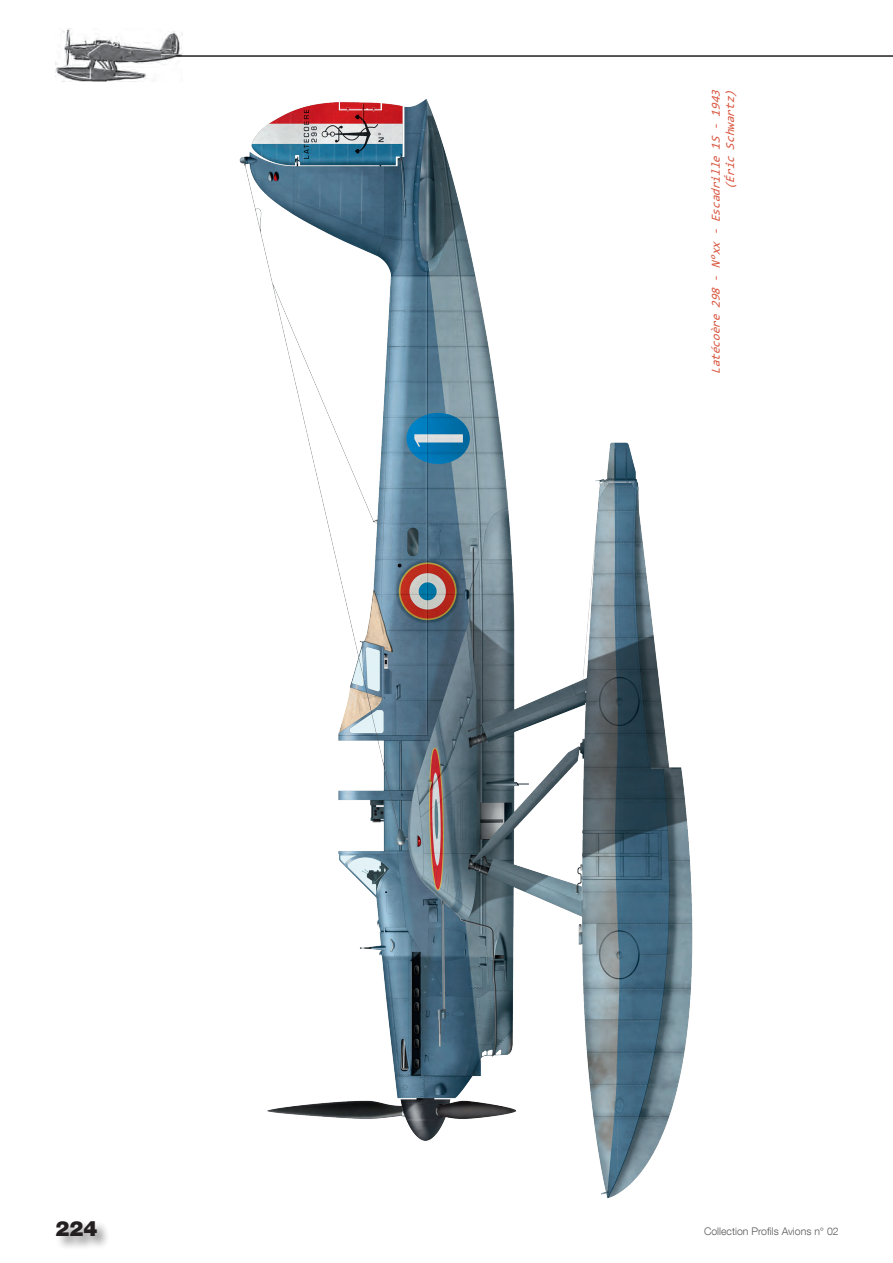
<style>
.page{position:relative;width:893px;height:1263px;background:#fff}
.page>*{position:absolute;margin:0;border:0;box-sizing:border-box;transform-origin:0 0}
.t1{font:900 21px "Helvetica Neue LT Com";color:#231f20}
.t2{font:italic 12px/14.4px "Tahoma";color:#d95842;text-align:right}
.t3{font:300 10.5px "Helvetica Neue LT Com";color:#57585a}
</style>
<div class="page">
<img style="left:239px;top:99px;width:454px;height:1100px">
<img style="left:55px;top:29px;width:128px;height:53px">
<hr style="left:176px;top:55px;width:717px;height:2px;background:#231f20">
<div style="left:55px;top:1220px;width:56px;height:31px;background:#231f20;opacity:.5"></div>
<p class="t2" style="left:709px;top:373px;width:286px;rotate:-90deg">Latécoère 298 - N°xx - Escadrille 1S - 1943 (Éric Schwartz)</p>
<h1 class="t1" style="left:55px;top:1216px;width:44px">224</h1>
<p class="t3" style="left:704px;top:1225px;width:136px">Collection Profils Avions n° 02</p>
</div>
